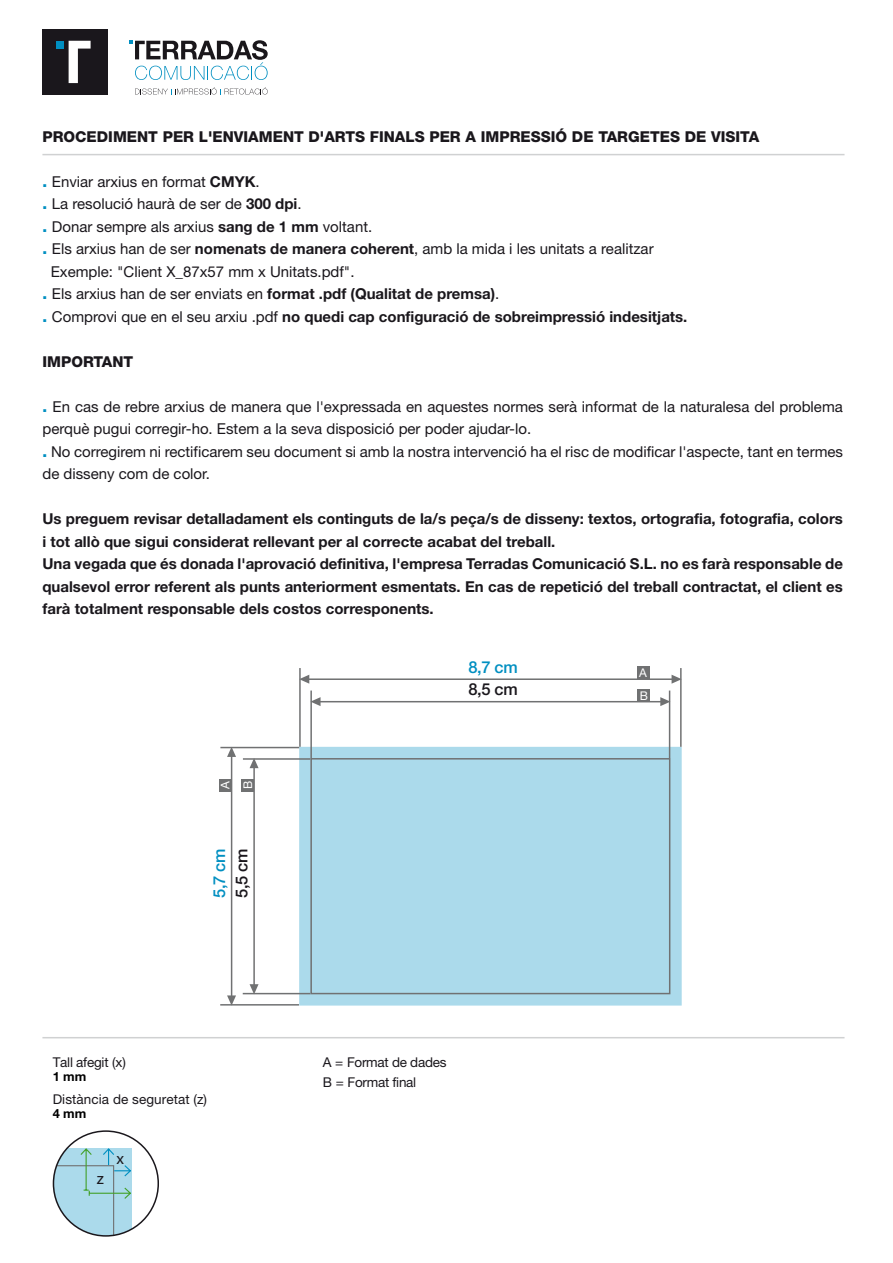
<style>
.page{position:relative;width:893px;height:1263px;background:#fff}
.page>*{position:absolute;margin:0;border:0;box-sizing:border-box;transform-origin:0 0}
.t1{font:500 16.5px "Helvetica Neue";color:#1a171c}
.t2{font:500 16.5px "Helvetica Neue";color:#008fc1}
.t3{font:16.5px "Myriad Pro";color:#1a171c}
.t4{font:700 15px/22.5px "Helvetica Neue";color:#1a171c}
.t5{font:15px/22.5px "Helvetica Neue";color:#1a171c}
.t6{font:800 15px "Helvetica Neue";color:#1a171c}
.t7{font:13.5px/20.2px "Helvetica Neue";letter-spacing:-.015em;color:#1a171c}
.t8{font:13.5px "Helvetica Neue";letter-spacing:.005em;color:#1a171c}
.t9{font:700 12.75px "Helvetica Neue";color:#000}
.t10{font:12px "Helvetica Neue";color:#fff}
.s1{font-weight:800;color:#008fc1}
.s2{font-weight:700}
.s3{font-weight:400}
</style>
<div class="page">
<div style="left:42px;top:29px;width:66px;height:66px;background:#1a171c"></div>
<svg style="left:69px;top:41px;width:22px;height:42px"></svg>
<div style="left:56px;top:41px;width:8px;height:8px;background:#008fc1"></div>
<svg style="left:129px;top:40px;width:139px;height:40px"></svg>
<svg style="left:135px;top:87px;width:133px;height:7px"></svg>
<hr style="left:42px;top:154px;width:802px;height:1px;background:#d0d1d2">
<hr style="left:42px;top:1037px;width:802px;height:1px;background:#d0d1d2">
<div style="left:299px;top:747px;width:383px;height:258px;background:linear-gradient(to right,#abdaeb,#abdaeb);border:9px solid #abdaeb"></div>
<div style="left:310px;top:758px;width:360px;height:236px;background:#abdaeb;border:2px solid #707172"></div>
<hr style="left:299px;top:668px;width:2px;height:79px;background:#707172">
<hr style="left:310px;top:690px;width:2px;height:68px;background:#707172">
<hr style="left:319px;top:701px;width:342px;height:1px;background:#707172">
<svg style="left:310px;top:697px;width:11px;height:9px"></svg>
<svg style="left:660px;top:697px;width:9px;height:9px"></svg>
<hr style="left:308px;top:678px;width:365px;height:2px;background:#707172">
<svg style="left:299px;top:675px;width:10px;height:9px"></svg>
<svg style="left:672px;top:675px;width:8px;height:9px"></svg>
<hr style="left:680px;top:668px;width:2px;height:79px;background:#707172">
<hr style="left:669px;top:690px;width:1px;height:68px;background:#707172">
<hr style="left:220px;top:747px;width:79px;height:1px;background:#707172">
<hr style="left:243px;top:758px;width:67px;height:2px;background:#707172">
<hr style="left:253px;top:767px;width:2px;height:218px;background:#707172">
<svg style="left:250px;top:984px;width:9px;height:9px"></svg>
<svg style="left:250px;top:758px;width:9px;height:10px"></svg>
<hr style="left:231px;top:756px;width:1px;height:240px;background:#707172">
<svg style="left:227px;top:995px;width:9px;height:9px"></svg>
<svg style="left:227px;top:748px;width:9px;height:9px"></svg>
<hr style="left:220px;top:1004px;width:79px;height:1px;background:#707172">
<hr style="left:243px;top:993px;width:67px;height:1px;background:#707172">
<div style="left:637px;top:666px;width:12px;height:13px;background:#707172"></div>
<div style="left:219px;top:779px;width:13px;height:13px;background:#707172"></div>
<div style="left:637px;top:689px;width:12px;height:13px;background:#707172"></div>
<div style="left:241px;top:779px;width:13px;height:13px;background:#707172"></div>
<svg style="left:53px;top:1147px;width:79px;height:89px;background:#add6e2"></svg>
<div style="left:53px;top:1130px;width:106px;height:107px;border:2px solid #1a171c;border-radius:50%"></div>
<p class="t6" style="left:42px;top:128px;width:718px">PROCEDIMENT PER L'ENVIAMENT D'ARTS FINALS PER A IMPRESSIÓ DE TARGETES DE VISITA</p>
<p class="t5" style="left:42px;top:170px;width:219px"><span class="s1">.</span> Enviar arxius en format <span class="s2">CMYK</span>.</p>
<p class="t5" style="left:42px;top:193px;width:261px"><span class="s1">.</span> La resolució haurà de ser de <span class="s2">300 dpi</span>.</p>
<p class="t5" style="left:42px;top:215px;width:331px"><span class="s1">.</span> Donar sempre als arxius <span class="s2">sang de 1 mm</span> voltant.</p>
<p class="t5" style="left:42px;top:238px;width:613px"><span class="s1">.</span> Els arxius han de ser <span class="s2">nomenats de manera coherent</span>, amb la mida i les unitats a realitzar</p>
<p class="t5" style="left:51px;top:260px;width:305px">Exemple: "Client X_87x57 mm x Unitats.pdf".</p>
<p class="t4" style="left:42px;top:282px;width:458px"><span class="s1">.</span> <span class="s3">Els arxius han de ser enviats en</span> format .pdf (Qualitat de premsa)<span class="s3">.</span></p>
<p class="t4" style="left:42px;top:305px;width:646px"><span class="s1">.</span> <span class="s3">Comprovi que en el seu arxiu .pdf</span> no quedi cap configuració de sobreimpressió indesitjats.</p>
<p class="t6" style="left:42px;top:353px;width:92px">IMPORTANT</p>
<p class="t5" style="left:42px;top:395px;width:802px"><span class="s1">.</span> En cas de rebre arxius de manera que l'expressada en aquestes normes serà informat de la naturalesa del problema perquè pugui corregir-ho. Estem a la seva disposició per poder ajudar-lo.<br><span class="s1">.</span> No corregirem ni rectificarem seu document si amb la nostra intervenció ha el risc de modificar l'aspecte, tant en termes de disseny com de color.</p>
<p class="t4" style="left:42px;top:507px;width:802px">Us preguem revisar detalladament els continguts de la/s peça/s de disseny: textos, ortografia, fotografia, colors i tot allò que sigui considerat rellevant per al correcte acabat del treball.<br>Una vegada que és donada l'aprovació definitiva, l'empresa Terradas Comunicació S.L. no es farà responsable de qualsevol error referent als punts anteriorment esmentats. En cas de repetició del treball contractat, el client es farà totalment responsable dels costos corresponents.</p>
<p class="t10" style="left:218px;top:789px;width:9px;rotate:-90deg">A</p>
<p class="t10" style="left:241px;top:789px;width:10px;rotate:-90deg">B</p>
<p class="t2" style="left:209px;top:898px;width:51px;rotate:-90deg">5,7 cm</p>
<p class="t1" style="left:232px;top:898px;width:51px;rotate:-90deg">5,5 cm</p>
<p class="t7" style="left:53px;top:1052px;width:75px">Tall afegit (x)</p>
<p class="t8" style="left:53px;top:1091px;width:156px">Distància de seguretat (z)</p>
<p class="t9" style="left:53px;top:1068px;width:35px">1 mm</p>
<p class="t9" style="left:53px;top:1105px;width:35px">4 mm</p>
<p class="t3" style="left:97px;top:1168px;width:9px">z</p>
<p class="t3" style="left:116px;top:1148px;width:9px">x</p>
<p class="t2" style="left:468px;top:657px;width:51px">8,7 cm</p>
<p class="t1" style="left:468px;top:679px;width:51px">8,5 cm</p>
<p class="t7" style="left:323px;top:1052px;width:125px">A = Format de dades<br>B = Format final</p>
<p class="t10" style="left:639px;top:666px;width:9px">A</p>
<p class="t10" style="left:640px;top:688px;width:10px">B</p>
</div>
